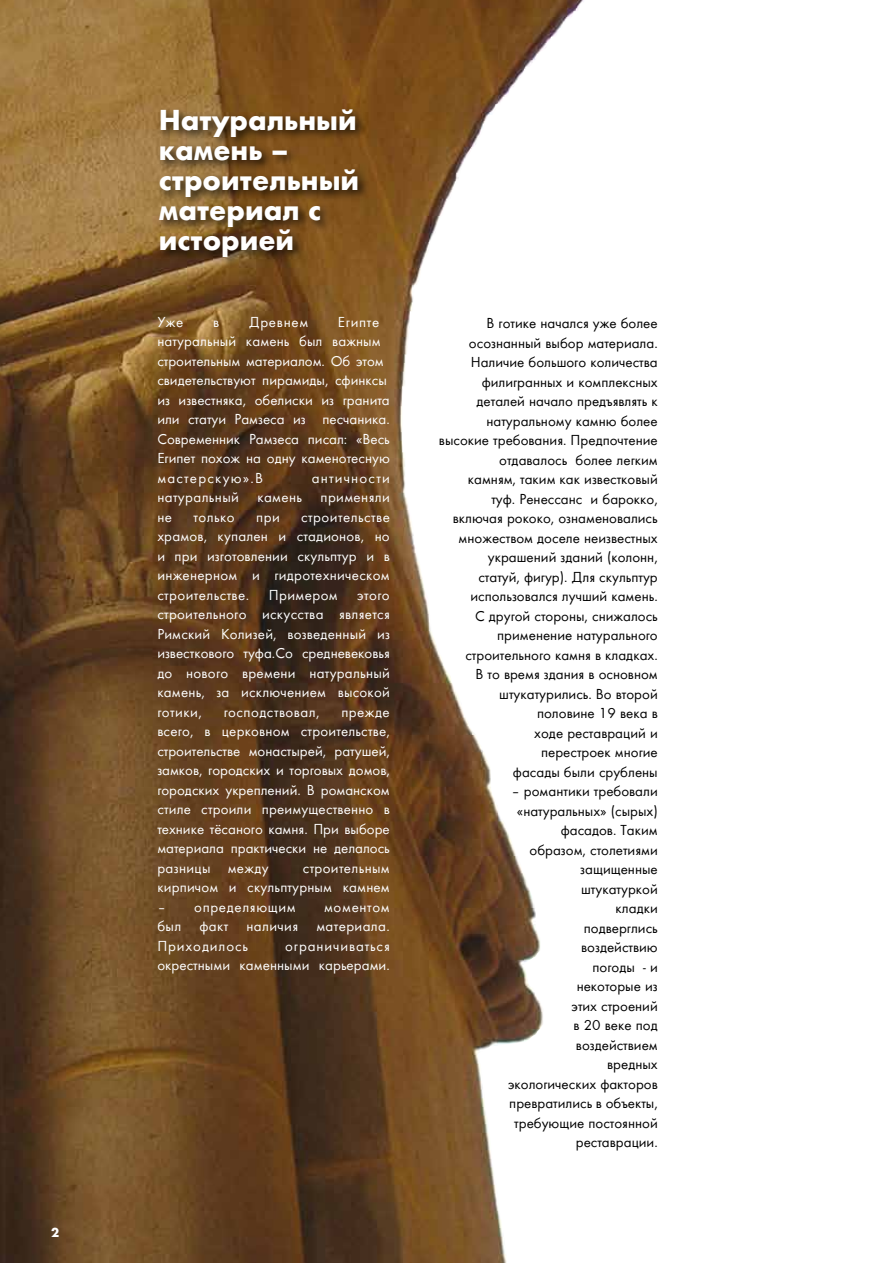
<style>
.page{position:relative;width:893px;height:1263px;background:#fff}
.page>*{position:absolute;margin:0;border:0;box-sizing:border-box;transform-origin:0 0}
.t1{font:700 30px/30px "Futura TCY";color:#fff}
.t2{font:15px/19.5px "Futura TCY Boo";letter-spacing:.01em;color:#fff;text-align:justify}
.t3{font:15px/19.5px "Futura TCY Boo";color:#000;text-align:right}
.t4{font:15px "Futura TCY Boo";letter-spacing:.03em;color:#fff}
.t5{font:15px "Futura TCY Boo";letter-spacing:.045em;color:#fff}
.t6{font:700 13.5px "Futura T";color:#fff}
</style>
<div class="page">
<img style="left:0;top:0;width:584px;height:1263px">
<div style="left:156px;top:106px;width:214px;height:163px;background:#000;opacity:.75"></div>
<p class="t6" style="left:51px;top:1225px;width:10px">2</p>
<h1 class="t1" style="left:159px;top:105px;width:202px">Натуральный камень – строительный материал с историей</h1>
<p class="t2" style="left:157px;top:312px;width:28px">Уже</p>
<p class="t2" style="left:213px;top:312px;width:8px">в</p>
<p class="t5" style="left:249px;top:314px;width:61px">Древнем</p>
<p class="t2" style="left:157px;top:312px;width:234px;text-align:left;text-indent:181px">Египте натуральный камень был важным строительным материалом. Об этом свидетельствуют пирамиды, сфинксы из известняка, обелиски из гранита или статуи Рамзеса из песчаника.<br>Современник Рамзеса писал: «Весь<br>Египет похож на одну каменотесную мастерскую».В</p>
<p class="t2" style="left:157px;top:468px;width:234px;text-indent:154px">античности натуральный камень применяли не</p>
<p class="t2" style="left:157px;top:507px;width:234px;text-indent:144px">строительстве храмов, купален и стадионов, но и при изготовлении скульптур и в инженерном и гидротехническом строительстве.</p>
<p class="t2" style="left:193px;top:507px;width:43px">только</p>
<p class="t2" style="left:256px;top:507px;width:25px">при</p>
<p class="t4" style="left:269px;top:587px;width:71px">Примером</p>
<p class="t2" style="left:157px;top:585px;width:234px;text-indent:200px">этого строительного искусства является Римский Колизей, возведенный из известкового туфа.Со средневековья до нового времени натуральный камень, за исключением высокой готики,</p>
<p class="t2" style="left:157px;top:702px;width:234px;text-indent:184px">прежде всего, в церковном строительстве, строительстве монастырей, ратушей, замков, городских и торговых домов, городских укреплений. В романском стиле строили преимущественно в технике тёсаного камня. При выборе материала практически не делалось разницы между</p>
<p class="t4" style="left:224px;top:704px;width:97px">господствовал,</p>
<p class="t2" style="left:157px;top:858px;width:234px;text-align:right">строительным<br>кирпичом и скульптурным камнем</p>
<p class="t5" style="left:157px;top:899px;width:140px">– определяющим</p>
<p class="t2" style="left:157px;top:897px;width:234px;text-indent:167px">моментом был факт наличия материала.<br>Приходилось</p>
<p class="t2" style="left:157px;top:936px;width:234px;text-align:right">ограничиваться<br>окрестными каменными карьерами.</p>
<p class="t3" style="left:439px;top:313px;width:220px">В готике начался уже более осознанный выбор материала.<br>Наличие большого количества филигранных и комплексных деталей начало предъявлять к натуральному камню более высокие требования. Предпочтение отдавалось более легким<br>камням, таким как известковый<br>туф. Ренессанс и барокко, включая рококо, ознаменовались множеством доселе неизвестных украшений зданий (колонн,<br>статуй, фигур). Для скульптур использовался лучший камень.<br>С другой стороны, снижалось применение натурального строительного камня в кладках.<br>В то время здания в основном штукатурились. Во второй половине 19 века в<br>ходе реставраций и<br>перестроек многие<br>фасады были срублены</p>
<p class="t3" style="left:508px;top:781px;width:151px">– романтики требовали «натуральных» (сырых) фасадов. Таким образом, столетиями защищенные штукатуркой<br>кладки<br>подверглись воздействию<br>погоды - и<br>некоторые из<br>этих строений<br>в 20 веке под воздействием<br>вредных<br>экологических факторов превратились в объекты, требующие постоянной реставрации.</p>
</div>
